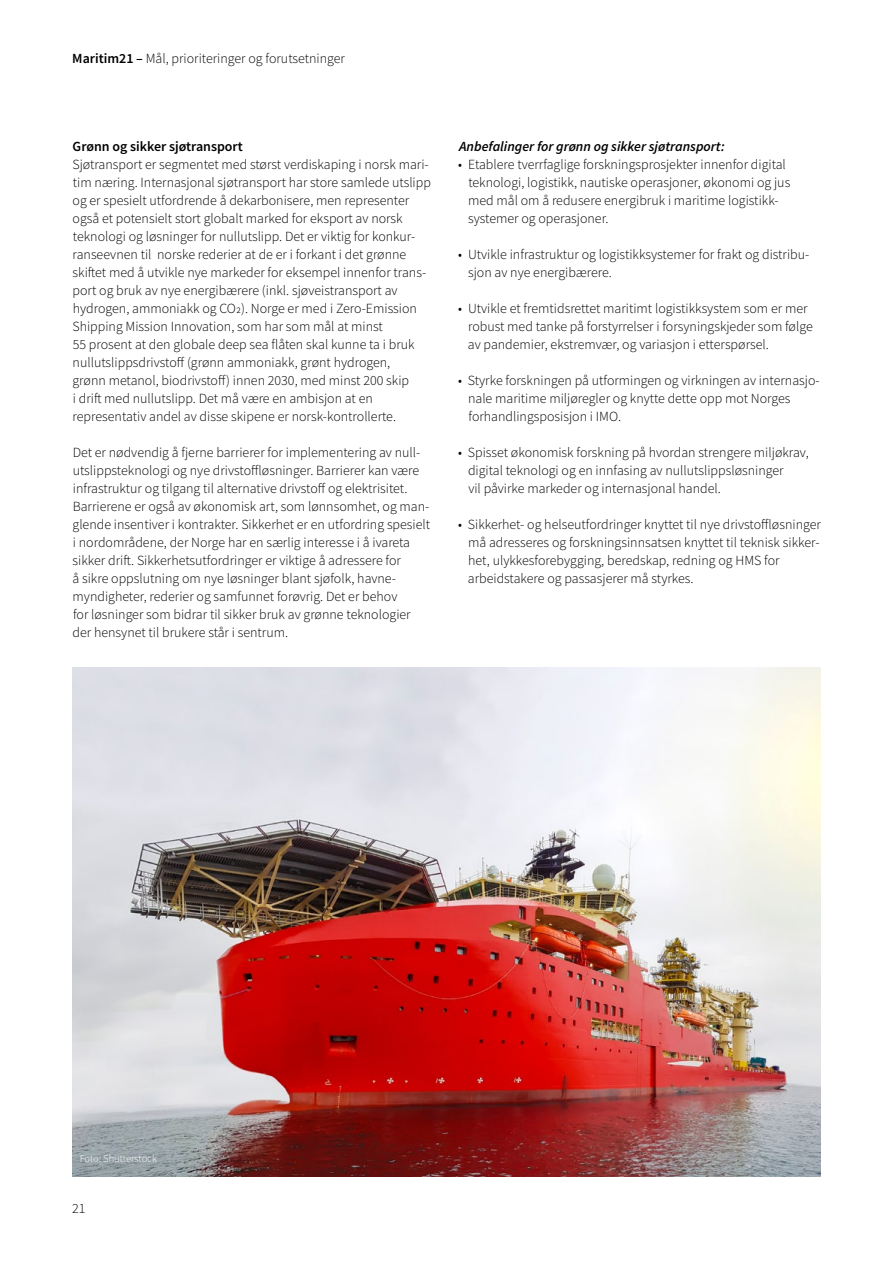
<style>
.page{position:relative;width:893px;height:1263px;background:#fff}
.page>*{position:absolute;margin:0;border:0;box-sizing:border-box;transform-origin:0 0}
.t1{font:300 13.95px/18px "Source Sans Pro";color:#000}
.t2{font:italic 600 13.95px "Source Sans Pro";color:#000}
.t3{font:600 13.95px "Source Sans Pro";color:#000}
.t4{font:300 10.5px "Source Sans Pro";letter-spacing:-.005em;color:#fff}
.s1{font-weight:600}
</style>
<div class="page">
<img style="left:72px;top:668px;width:749px;height:509px">
<p class="t1" style="left:72px;top:49px;width:274px"><span class="s1">Maritim21 –</span> Mål, prioriteringer og forutsetninger</p>
<p class="t3" style="left:73px;top:137px;width:172px">Grønn og sikker sjøtransport</p>
<p class="t1" style="left:72px;top:155px;width:360px">Sjøtransport er segmentet med størst verdiskaping i norsk mari&shy;tim næring. Internasjonal sjøtransport har store samlede utslipp og er spesielt utfordrende å dekarbonisere, men representer også et potensielt stort globalt marked for eksport av norsk teknologi og løsninger for nullutslipp. Det er viktig for konkur&shy;ranseevnen til norske rederier at de er i forkant i det grønne skiftet med å utvikle nye markeder for eksempel innenfor trans&shy;port og bruk av nye energibærere (inkl. sjøveistransport av hydrogen, ammoniakk og CO2). Norge er med i Zero-Emission Shipping Mission Innovation, som har som mål at minst<br>55 prosent at den globale deep sea flåten skal kunne ta i bruk nullutslippsdrivstoff (grønn ammoniakk, grønt hydrogen,<br>grønn metanol, biodrivstoff) innen 2030, med minst 200 skip<br>i drift med nullutslipp. Det må være en ambisjon at en representativ andel av disse skipene er norsk-kontrollerte.</p>
<p class="t1" style="left:72px;top:443px;width:359px">Det er nødvendig å fjerne barrierer for implementering av null&shy;utslippsteknologi og nye drivstoffløsninger. Barrierer kan være infrastruktur og tilgang til alternative drivstoff og elektrisitet.<br>Barrierene er også av økonomisk art, som lønnsomhet, og man&shy;glende insentiver i kontrakter. Sikkerhet er en utfordring spesielt i nordområdene, der Norge har en særlig interesse i å ivareta sikker drift. Sikkerhetsutfordringer er viktige å adressere for<br>å sikre oppslutning om nye løsninger blant sjøfolk, havne&shy;myndigheter, rederier og samfunnet forøvrig. Det er behov<br>for løsninger som bidrar til sikker bruk av grønne teknologier der hensynet til brukere står i sentrum.</p>
<p class="t2" style="left:459px;top:137px;width:267px">Anbefalinger for grønn og sikker sjøtransport:</p>
<p class="t1" style="left:468px;top:155px;width:324px;text-indent:-10px">• Etablere tverrfaglige forskningsprosjekter innenfor digital teknologi, logistikk, nautiske operasjoner, økonomi og jus med mål om å redusere energibruk i maritime logistikk&shy;systemer og operasjoner.</p>
<p class="t1" style="left:468px;top:245px;width:343px;text-indent:-10px">• Utvikle infrastruktur og logistikksystemer for frakt og distribu&shy;sjon av nye energibærere.</p>
<p class="t1" style="left:468px;top:299px;width:346px;text-indent:-10px">• Utvikle et fremtidsrettet maritimt logistikksystem som er mer robust med tanke på forstyrrelser i forsyningskjeder som følge av pandemier, ekstremvær, og variasjon i etterspørsel.</p>
<p class="t1" style="left:468px;top:371px;width:353px;text-indent:-10px">• Styrke forskningen på utformingen og virkningen av internasjo&shy;nale maritime miljøregler og knytte dette opp mot Norges forhandlingsposisjon i IMO.</p>
<p class="t1" style="left:468px;top:443px;width:342px;text-indent:-10px">• Spisset økonomisk forskning på hvordan strengere miljøkrav, digital teknologi og en innfasing av nullutslippsløsninger<br>vil påvirke markeder og internasjonal handel.</p>
<p class="t1" style="left:468px;top:515px;width:354px;text-indent:-10px">• Sikkerhet- og helseutfordringer knyttet til nye drivstoffløsninger må adresseres og forskningsinnsatsen knyttet til teknisk sikker&shy;het, ulykkesforebygging, beredskap, redning og HMS for arbeidstakere og passasjerer må styrkes.</p>
<p class="t4" style="left:80px;top:1152px;width:79px">Foto: Shutterstock</p>
<p class="t1" style="left:72px;top:1199px;width:15px">21</p>
</div>
